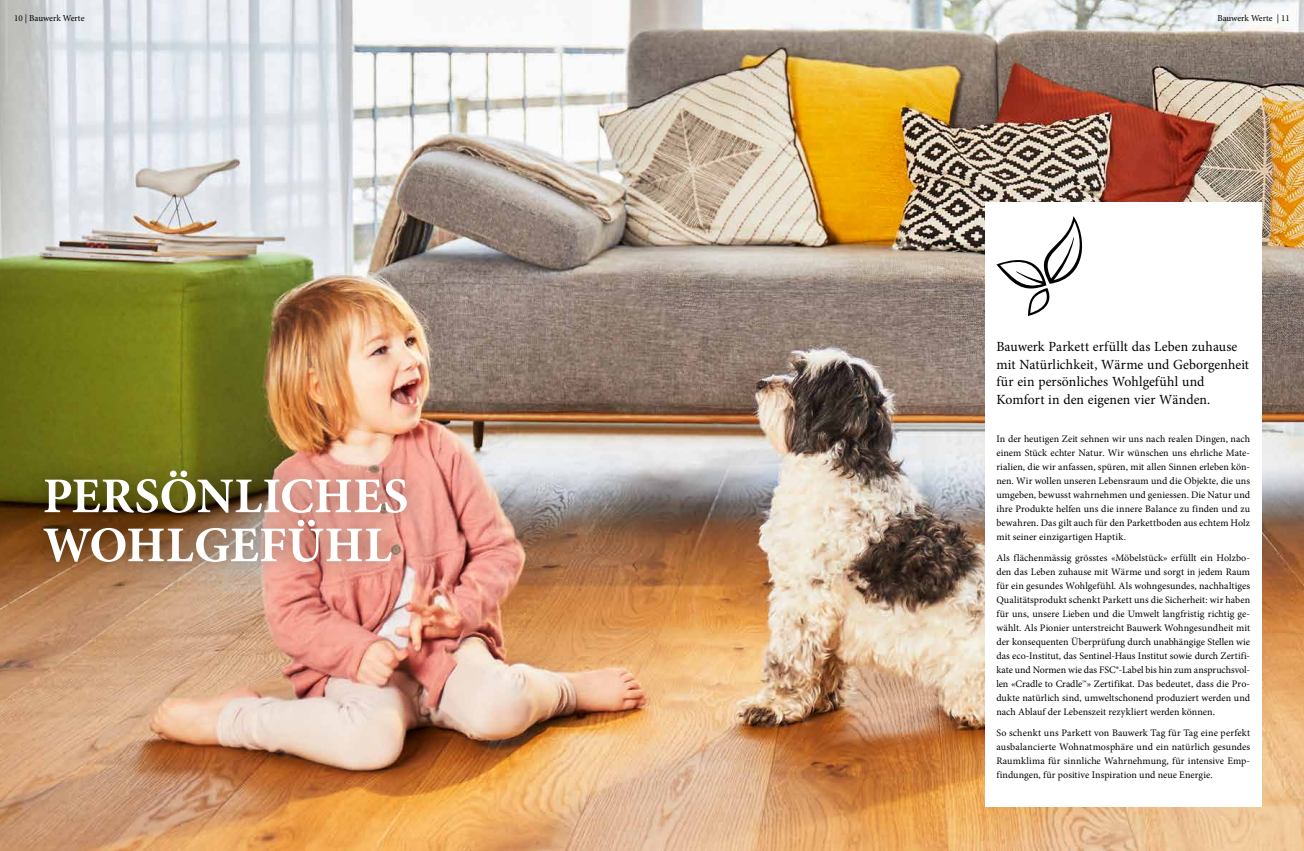
<style>
.page{position:relative;width:1304px;height:851px;background:#fff}
.page>*{position:absolute;margin:0;border:0;box-sizing:border-box;transform-origin:0 0}
.t1{font:700 50px/49px "Minion Pro";letter-spacing:.005em;color:#fff}
.t2{font:14px/17.5px "Minion Pro";letter-spacing:.005em;color:#000}
.t3{font:10px/14px "Minion Pro";color:#000;text-align:justify}
.t4{font:9px "Minion Pro";letter-spacing:-.005em;color:#000}
</style>
<div class="page">
<img style="left:0;top:0;width:1304px;height:850px">
<div style="left:23px;top:448px;width:406px;height:136px;background:#000;opacity:.5"></div>
<div style="left:985px;top:202px;width:276px;height:604px;background:#fff"></div>
<svg style="left:996px;top:216px;width:87px;height:100px"></svg>
<p class="t4" style="left:14px;top:12px;width:72px">10 | Bauwerk Werte</p>
<p class="t4" style="left:1217px;top:12px;width:74px">Bauwerk Werte | 11</p>
<h1 class="t1" style="left:43px;top:471px;width:367px">PERSÖNLICHES<br>WOHLGEFÜHL</h1>
<h2 class="t2" style="left:996px;top:338px;width:254px">Bauwerk Parkett erfüllt das Leben zuhause mit Natürlichkeit, Wärme und Geborgenheit für ein persönliches Wohlgefühl und Komfort in den eigenen vier Wänden.</h2>
<p class="t3" style="left:996px;top:432px;width:255px">In der heutigen Zeit sehnen wir uns nach realen Dingen, nach einem Stück echter Natur. Wir wünschen uns ehrliche Mate&shy;rialien, die wir anfassen, spüren, mit allen Sinnen erleben kön&shy;nen. Wir wollen unseren Lebensraum und die Objekte, die uns umgeben, bewusst wahrnehmen und geniessen. Die Natur und ihre Produkte helfen uns die innere Balance zu finden und zu bewahren. Das gilt auch für den Parkettboden aus echtem Holz mit seiner einzigartigen Haptik.</p>
<p class="t3" style="left:996px;top:551px;width:255px">Als flächenmässig grösstes «Möbelstück» erfüllt ein Holzbo&shy;den das Leben zuhause mit Wärme und sorgt in jedem Raum für ein gesundes Wohlgefühl. Als wohngesundes, nachhaltiges Qualitätsprodukt schenkt Parkett uns die Sicherheit: wir haben für uns, unsere Lieben und die Umwelt langfristig richtig ge&shy;wählt. Als Pionier unterstreicht Bauwerk Wohngesundheit mit der konsequenten Überprüfung durch unabhängige Stellen wie das eco-Institut, das Sentinel-Haus Institut sowie durch Zertifi&shy;kate und Normen wie das FSC®-Label bis hin zum anspruchsvol&shy;len «Cradle to Cradle™» Zertifikat. Das bedeutet, dass die Pro&shy;dukte natürlich sind, umweltschonend produziert werden und nach Ablauf der Lebenszeit rezykliert werden können.</p>
<p class="t3" style="left:996px;top:726px;width:255px">So schenkt uns Parkett von Bauwerk Tag für Tag eine perfekt ausbalancierte Wohnatmosphäre und ein natürlich gesundes Raumklima für sinnliche Wahrnehmung, für intensive Emp&shy;findungen, für positive Inspiration und neue Energie.</p>
</div>
